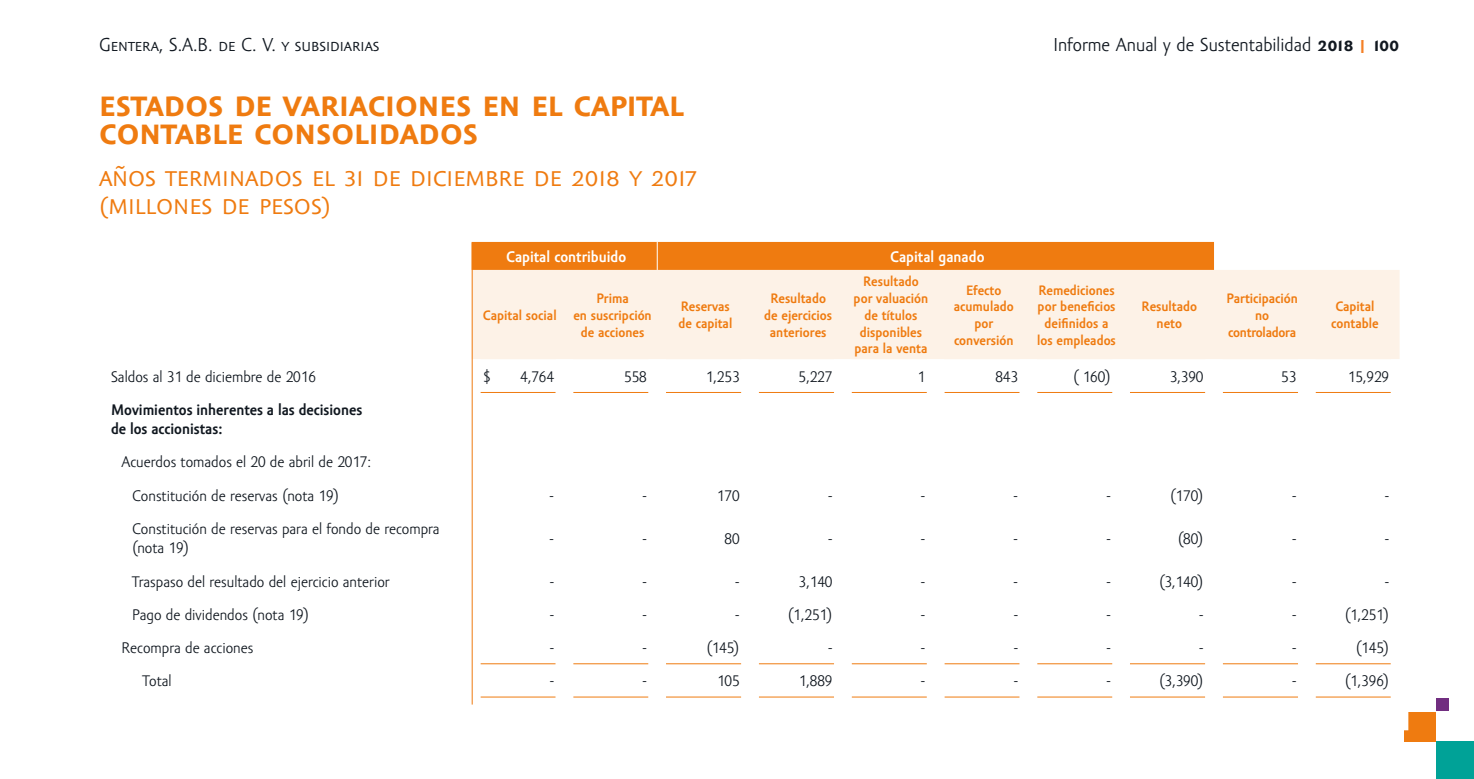
<style>
.page{position:relative;width:1474px;height:779px;background:#fff}
.page>*{position:absolute;margin:0;border:0;box-sizing:border-box;transform-origin:0 0}
.t1{font:700 40.25px "Amor Sans Pro";color:#ef7b10}
.t2{font:31.5px "Amor Sans Pro";color:#ef7b10}
.t3{font:19.25px "Amor Sans Pro";color:#111820}
.Estilo_de_párrafo_1{font:15.75px/18.9px "Amor Sans Pro";color:#111820}
.Estilo_de_párrafo_1-2{font:700 15.75px/18.9px "Amor Sans Pro";color:#111820}
.t4{font:700 15.75px "Amor Sans Pro";color:#fff}
.t5{font:700 14px/16.8px "Amor Sans Pro";color:#ef7b10;text-align:center}
.s1{font-weight:700;font-size:21.18px}
.s2{font-weight:700;color:#f48026}
</style>
<div class="page">
<div style="left:1435px;top:741px;width:38px;height:38px;background:#00a297"></div>
<div style="left:1435px;top:698px;width:13px;height:13px;background:#712e80"></div>
<div style="left:1404px;top:711px;width:31px;height:30px;background:#ef7b10"></div>
<div style="left:471px;top:270px;width:928px;height:89px;background:#fdf2e7"></div>
<hr style="left:480px;top:392px;width:75px;height:1px;background:#ef7b10">
<hr style="left:573px;top:392px;width:75px;height:1px;background:#ef7b10">
<hr style="left:666px;top:392px;width:75px;height:1px;background:#ef7b10">
<hr style="left:758px;top:392px;width:76px;height:1px;background:#ef7b10">
<hr style="left:851px;top:392px;width:75px;height:1px;background:#ef7b10">
<hr style="left:944px;top:392px;width:75px;height:1px;background:#ef7b10">
<hr style="left:1037px;top:392px;width:75px;height:1px;background:#ef7b10">
<hr style="left:1129px;top:392px;width:76px;height:1px;background:#ef7b10">
<hr style="left:1222px;top:392px;width:75px;height:1px;background:#ef7b10">
<hr style="left:1315px;top:392px;width:75px;height:1px;background:#ef7b10">
<hr style="left:480px;top:663px;width:75px;height:1px;background:#ef7b10">
<hr style="left:573px;top:663px;width:75px;height:1px;background:#ef7b10">
<hr style="left:666px;top:663px;width:75px;height:1px;background:#ef7b10">
<hr style="left:758px;top:663px;width:76px;height:1px;background:#ef7b10">
<hr style="left:851px;top:663px;width:75px;height:1px;background:#ef7b10">
<hr style="left:944px;top:663px;width:75px;height:1px;background:#ef7b10">
<hr style="left:1037px;top:663px;width:75px;height:1px;background:#ef7b10">
<hr style="left:1129px;top:663px;width:76px;height:1px;background:#ef7b10">
<hr style="left:1222px;top:663px;width:75px;height:1px;background:#ef7b10">
<hr style="left:1315px;top:663px;width:75px;height:1px;background:#ef7b10">
<hr style="left:480px;top:696px;width:75px;height:1px;background:#ef7b10">
<hr style="left:573px;top:696px;width:75px;height:1px;background:#ef7b10">
<hr style="left:666px;top:696px;width:75px;height:1px;background:#ef7b10">
<hr style="left:758px;top:696px;width:76px;height:1px;background:#ef7b10">
<hr style="left:851px;top:696px;width:75px;height:1px;background:#ef7b10">
<hr style="left:944px;top:696px;width:75px;height:1px;background:#ef7b10">
<hr style="left:1037px;top:696px;width:75px;height:1px;background:#ef7b10">
<hr style="left:1129px;top:696px;width:76px;height:1px;background:#ef7b10">
<hr style="left:1222px;top:696px;width:75px;height:1px;background:#ef7b10">
<hr style="left:1315px;top:696px;width:75px;height:1px;background:#ef7b10">
<div style="left:1390px;top:697px;width:18px;height:33px;background:#fff"></div>
<div style="left:471px;top:242px;width:742px;height:28px;background:#ef7b10"></div>
<hr style="left:472px;top:242px;width:1px;height:462px;background:#ef7b10">
<p class="t3" style="left:99px;top:34px;width:282px">Gentera, S.A.B. de C. V. y subsidiarias</p>
<p class="t3" style="left:1053px;top:34px;width:348px">Informe Anual y de Sustentabilidad <span class="s1">2018</span> <span class="s2">I</span> <span class="s1">100</span></p>
<p class="t1" style="left:99px;top:81px;width:586px">estados de variaciones en el capital</p>
<p class="t1" style="left:99px;top:109px;width:380px">contable consolidados</p>
<p class="t2" style="left:99px;top:159px;width:599px">años terminados el 31 de diciembre de 2018 y 2017</p>
<p class="t2" style="left:99px;top:187px;width:233px">(millones de pesos)</p>
<p class="t4" style="left:506px;top:248px;width:122px">Capital contribuido</p>
<p class="t4" style="left:890px;top:248px;width:96px">Capital ganado</p>
<p class="t5" style="left:483px;top:307px;width:75px">Capital social</p>
<p class="t5" style="left:573px;top:290px;width:80px">Prima<br>en suscripción de acciones</p>
<p class="t5" style="left:678px;top:299px;width:55px;text-align:left">Reservas de capital</p>
<p class="t5" style="left:764px;top:290px;width:69px">Resultado de ejercicios anteriores</p>
<p class="t5" style="left:853px;top:273px;width:76px">Resultado por valuación de títulos disponibles para la venta</p>
<p class="t5" style="left:953px;top:282px;width:61px">Efecto acumulado por conversión</p>
<p class="t5" style="left:1037px;top:282px;width:80px">Remediciones por beneficios deifinidos a los empleados</p>
<p class="t5" style="left:1141px;top:299px;width:57px">Resultado neto</p>
<p class="t5" style="left:1226px;top:290px;width:73px">Participación no controladora</p>
<p class="t5" style="left:1331px;top:299px;width:49px;text-align:left">Capital contable</p>
<p class="Estilo_de_párrafo_1" style="left:111px;top:367px;width:206px">Saldos al 31 de diciembre de 2016</p>
<p class="Estilo_de_párrafo_1" style="left:483px;top:367px;width:8px">$</p>
<p class="Estilo_de_párrafo_1" style="left:520px;top:367px;width:35px">4,764</p>
<p class="Estilo_de_párrafo_1" style="left:624px;top:367px;width:24px">558</p>
<p class="Estilo_de_párrafo_1" style="left:705px;top:367px;width:35px">1,253</p>
<p class="Estilo_de_párrafo_1" style="left:798px;top:367px;width:35px">5,227</p>
<p class="Estilo_de_párrafo_1" style="left:917px;top:367px;width:9px">1</p>
<p class="Estilo_de_párrafo_1" style="left:995px;top:367px;width:24px">843</p>
<p class="Estilo_de_párrafo_1" style="left:1073px;top:367px;width:38px">( 160)</p>
<p class="Estilo_de_párrafo_1" style="left:1169px;top:367px;width:35px">3,390</p>
<p class="Estilo_de_párrafo_1" style="left:1281px;top:367px;width:17px">53</p>
<p class="Estilo_de_párrafo_1" style="left:1347px;top:367px;width:43px">15,929</p>
<p class="Estilo_de_párrafo_1-2" style="left:111px;top:401px;width:253px">Movimientos inherentes a las decisiones de los accionistas:</p>
<p class="Estilo_de_párrafo_1" style="left:121px;top:453px;width:251px">Acuerdos tomados el 20 de abril de 2017:</p>
<p class="Estilo_de_párrafo_1" style="left:132px;top:486px;width:208px">Constitución de reservas (nota 19)</p>
<p class="Estilo_de_párrafo_1" style="left:549px;top:486px;width:6px">-</p>
<p class="Estilo_de_párrafo_1" style="left:642px;top:486px;width:6px">-</p>
<p class="Estilo_de_párrafo_1" style="left:717px;top:486px;width:24px">170</p>
<p class="Estilo_de_párrafo_1" style="left:828px;top:486px;width:6px">-</p>
<p class="Estilo_de_párrafo_1" style="left:920px;top:486px;width:6px">-</p>
<p class="Estilo_de_párrafo_1" style="left:1013px;top:486px;width:6px">-</p>
<p class="Estilo_de_párrafo_1" style="left:1106px;top:486px;width:6px">-</p>
<p class="Estilo_de_párrafo_1" style="left:1170px;top:486px;width:34px">(170)</p>
<p class="Estilo_de_párrafo_1" style="left:1291px;top:486px;width:6px">-</p>
<p class="Estilo_de_párrafo_1" style="left:1384px;top:486px;width:6px">-</p>
<p class="Estilo_de_párrafo_1" style="left:132px;top:520px;width:309px">Constitución de reservas para el fondo de recompra (nota 19)</p>
<p class="Estilo_de_párrafo_1" style="left:549px;top:529px;width:6px">-</p>
<p class="Estilo_de_párrafo_1" style="left:642px;top:529px;width:6px">-</p>
<p class="Estilo_de_párrafo_1" style="left:724px;top:529px;width:17px">80</p>
<p class="Estilo_de_párrafo_1" style="left:828px;top:529px;width:6px">-</p>
<p class="Estilo_de_párrafo_1" style="left:920px;top:529px;width:6px">-</p>
<p class="Estilo_de_párrafo_1" style="left:1013px;top:529px;width:6px">-</p>
<p class="Estilo_de_párrafo_1" style="left:1106px;top:529px;width:6px">-</p>
<p class="Estilo_de_párrafo_1" style="left:1177px;top:529px;width:26px">(80)</p>
<p class="Estilo_de_párrafo_1" style="left:1291px;top:529px;width:6px">-</p>
<p class="Estilo_de_párrafo_1" style="left:1384px;top:529px;width:6px">-</p>
<p class="Estilo_de_párrafo_1" style="left:132px;top:572px;width:259px">Traspaso del resultado del ejercicio anterior</p>
<p class="Estilo_de_párrafo_1" style="left:549px;top:572px;width:6px">-</p>
<p class="Estilo_de_párrafo_1" style="left:642px;top:572px;width:6px">-</p>
<p class="Estilo_de_párrafo_1" style="left:735px;top:572px;width:6px">-</p>
<p class="Estilo_de_párrafo_1" style="left:798px;top:572px;width:35px">3,140</p>
<p class="Estilo_de_párrafo_1" style="left:920px;top:572px;width:6px">-</p>
<p class="Estilo_de_párrafo_1" style="left:1013px;top:572px;width:6px">-</p>
<p class="Estilo_de_párrafo_1" style="left:1106px;top:572px;width:6px">-</p>
<p class="Estilo_de_párrafo_1" style="left:1159px;top:572px;width:45px">(3,140)</p>
<p class="Estilo_de_párrafo_1" style="left:1291px;top:572px;width:6px">-</p>
<p class="Estilo_de_párrafo_1" style="left:1384px;top:572px;width:6px">-</p>
<p class="Estilo_de_párrafo_1" style="left:132px;top:605px;width:178px">Pago de dividendos (nota 19)</p>
<p class="Estilo_de_párrafo_1" style="left:549px;top:605px;width:6px">-</p>
<p class="Estilo_de_párrafo_1" style="left:642px;top:605px;width:6px">-</p>
<p class="Estilo_de_párrafo_1" style="left:735px;top:605px;width:6px">-</p>
<p class="Estilo_de_párrafo_1" style="left:788px;top:605px;width:45px">(1,251)</p>
<p class="Estilo_de_párrafo_1" style="left:920px;top:605px;width:6px">-</p>
<p class="Estilo_de_párrafo_1" style="left:1013px;top:605px;width:6px">-</p>
<p class="Estilo_de_párrafo_1" style="left:1106px;top:605px;width:6px">-</p>
<p class="Estilo_de_párrafo_1" style="left:1199px;top:605px;width:6px">-</p>
<p class="Estilo_de_párrafo_1" style="left:1291px;top:605px;width:6px">-</p>
<p class="Estilo_de_párrafo_1" style="left:1344px;top:605px;width:45px">(1,251)</p>
<p class="Estilo_de_párrafo_1" style="left:122px;top:639px;width:133px">Recompra de acciones</p>
<p class="Estilo_de_párrafo_1" style="left:549px;top:639px;width:6px">-</p>
<p class="Estilo_de_párrafo_1" style="left:642px;top:639px;width:6px">-</p>
<p class="Estilo_de_párrafo_1" style="left:706px;top:639px;width:34px">(145)</p>
<p class="Estilo_de_párrafo_1" style="left:828px;top:639px;width:6px">-</p>
<p class="Estilo_de_párrafo_1" style="left:920px;top:639px;width:6px">-</p>
<p class="Estilo_de_párrafo_1" style="left:1013px;top:639px;width:6px">-</p>
<p class="Estilo_de_párrafo_1" style="left:1106px;top:639px;width:6px">-</p>
<p class="Estilo_de_párrafo_1" style="left:1199px;top:639px;width:6px">-</p>
<p class="Estilo_de_párrafo_1" style="left:1291px;top:639px;width:6px">-</p>
<p class="Estilo_de_párrafo_1" style="left:1355px;top:639px;width:34px">(145)</p>
<p class="Estilo_de_párrafo_1" style="left:143px;top:672px;width:31px">Total</p>
<p class="Estilo_de_párrafo_1" style="left:549px;top:672px;width:6px">-</p>
<p class="Estilo_de_párrafo_1" style="left:642px;top:672px;width:6px">-</p>
<p class="Estilo_de_párrafo_1" style="left:717px;top:672px;width:24px">105</p>
<p class="Estilo_de_párrafo_1" style="left:798px;top:672px;width:35px">1,889</p>
<p class="Estilo_de_párrafo_1" style="left:920px;top:672px;width:6px">-</p>
<p class="Estilo_de_párrafo_1" style="left:1013px;top:672px;width:6px">-</p>
<p class="Estilo_de_párrafo_1" style="left:1106px;top:672px;width:6px">-</p>
<p class="Estilo_de_párrafo_1" style="left:1159px;top:672px;width:45px">(3,390)</p>
<p class="Estilo_de_párrafo_1" style="left:1291px;top:672px;width:6px">-</p>
<p class="Estilo_de_párrafo_1" style="left:1344px;top:672px;width:45px">(1,396)</p>
</div>
